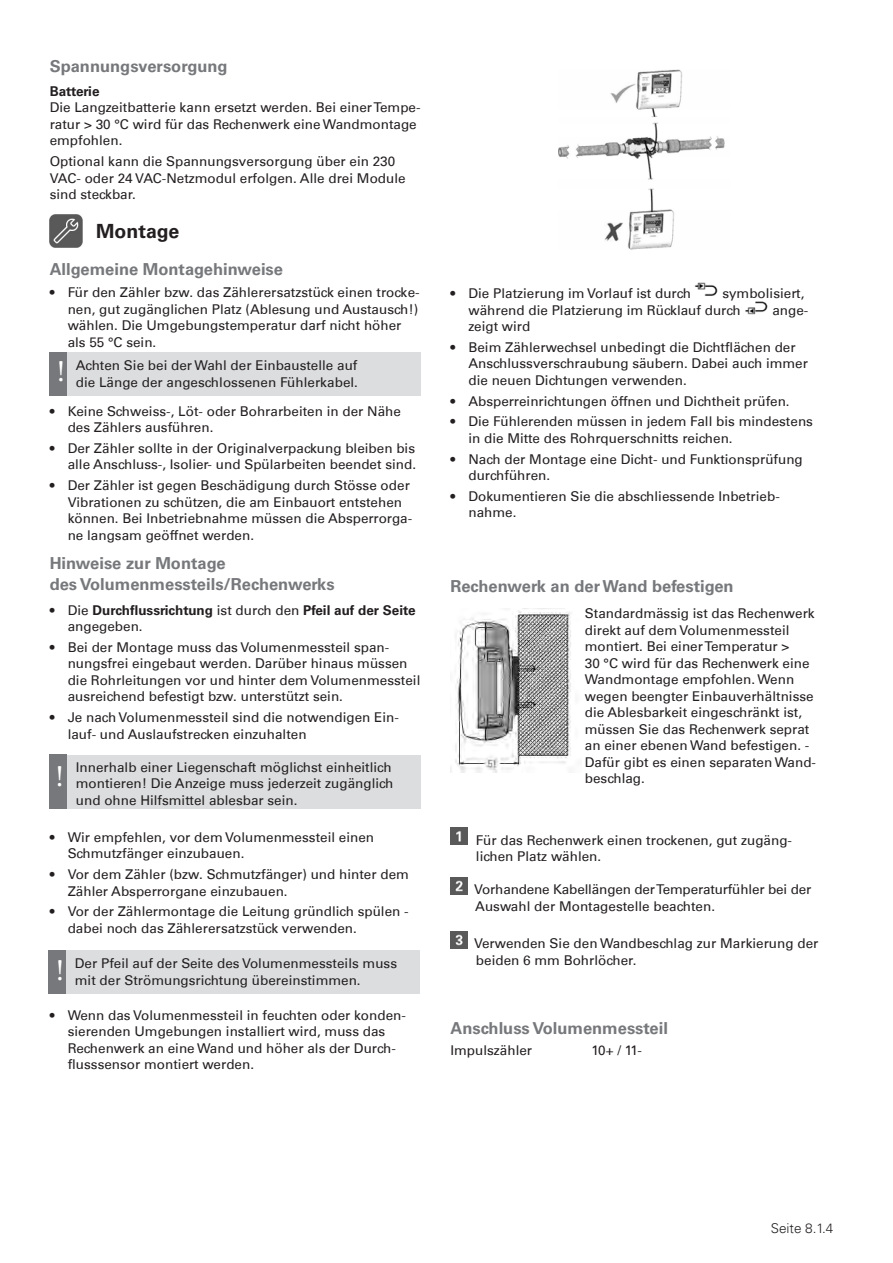
<style>
.page{position:relative;width:893px;height:1263px;background:#fff}
.page>*{position:absolute;margin:0;border:0;box-sizing:border-box;transform-origin:0 0}
.t1{font:700 19.5px "Univers LT Std";color:#231f20}
.t2{font:700 16.5px "Univers LT Std";color:#76787b}
.t3{font:13.5px/16.5px "Univers 55 Roman";color:#231f20}
.t4{font:700 13.5px/16.5px "Univers LT Std";color:#231f20}
.t5{font:300 13.5px "Univers LT Pro 45";color:#231f20}
.s1{font-family:"Univers 55 Roman";font-weight:400}
</style>
<div class="page">
<div style="left:67px;top:755px;width:354px;height:54px;background:#dcdddf"></div>
<div style="left:50px;top:755px;width:17px;height:54px;background:#76787b"></div>
<img style="left:558px;top:69px;width:167px;height:181px">
<img style="left:695px;top:282px;width:23px;height:14px">
<img style="left:745px;top:301px;width:23px;height:14px">
<img style="left:450px;top:608px;width:121px;height:165px">
<img style="left:450px;top:828px;width:17px;height:17px">
<img style="left:450px;top:877px;width:17px;height:17px">
<img style="left:450px;top:931px;width:17px;height:17px">
<img style="left:50px;top:214px;width:33px;height:33px">
<div style="left:67px;top:352px;width:354px;height:44px;background:#dcdddf"></div>
<div style="left:50px;top:352px;width:17px;height:44px;background:#76787b"></div>
<div style="left:66px;top:950px;width:354px;height:43px;background:#dcdddf"></div>
<div style="left:49px;top:950px;width:17px;height:43px;background:#76787b"></div>
<p class="t2" style="left:50px;top:56px;width:180px">Spannungsversorgung</p>
<p class="t4" style="left:50px;top:83px;width:51px">Batterie</p>
<p class="t3" style="left:50px;top:99px;width:372px">Die Langzeitbatterie kann ersetzt werden. Bei einer Tempe&shy;ratur &gt; 30 °C wird für das Rechenwerk eine Wandmontage empfohlen.</p>
<p class="t3" style="left:50px;top:153px;width:358px">Optional kann die Spannungsversorgung über ein 230<br>VAC- oder 24 VAC-Netzmodul erfolgen. Alle drei Module sind steckbar.</p>
<p class="t1" style="left:96px;top:220px;width:85px">Montage</p>
<p class="t2" style="left:50px;top:259px;width:235px">Allgemeine Montagehinweise</p>
<p class="t3" style="left:68px;top:284px;width:353px;text-indent:-18px">• Für den Zähler bzw. das Zählerersatzstück einen trocke&shy;nen, gut zugänglichen Platz (Ablesung und Austausch!) wählen. Die Umgebungstemperatur darf nicht höher als 55 °C sein.</p>
<p class="t3" style="left:76px;top:357px;width:283px">Achten Sie bei der Wahl der Einbaustelle auf</p>
<p class="t3" style="left:76px;top:374px;width:284px">die Länge der angeschlossenen Fühlerkabel.</p>
<p class="t3" style="left:68px;top:403px;width:335px;text-indent:-18px">• Keine Schweiss-, Löt- oder Bohrarbeiten in der Nähe des Zählers ausführen.</p>
<p class="t3" style="left:50px;top:440px;width:368px;text-align:right">• Der Zähler sollte in der Originalverpackung bleiben bis alle Anschluss-, Isolier- und Spülarbeiten beendet sind.</p>
<p class="t3" style="left:68px;top:477px;width:346px;text-indent:-18px">• Der Zähler ist gegen Beschädigung durch Stösse oder Vibrationen zu schützen, die am Einbauort entstehen können. Bei Inbetriebnahme müssen die Absperrorga&shy;ne langsam geöffnet werden.</p>
<p class="t2" style="left:50px;top:554px;width:177px">Hinweise zur Montage</p>
<p class="t2" style="left:50px;top:575px;width:287px">des Volumenmessteils/Rechenwerks</p>
<p class="t4" style="left:68px;top:602px;width:350px;text-indent:-18px"><span class="s1">• Die</span> Durchflussrichtung <span class="s1">ist durch den</span> Pfeil auf der Seite <span class="s1">angegeben.</span></p>
<p class="t3" style="left:68px;top:639px;width:354px;text-indent:-18px">• Bei der Montage muss das Volumenmessteil span&shy;nungsfrei eingebaut werden. Darüber hinaus müssen die Rohrleitungen vor und hinter dem Volumenmessteil ausreichend befestigt bzw. unterstützt sein.</p>
<p class="t3" style="left:68px;top:709px;width:333px;text-indent:-18px">• Je nach Volumenmessteil sind die notwendigen Ein&shy;lauf- und Auslaufstrecken einzuhalten</p>
<p class="t3" style="left:76px;top:759px;width:319px">Innerhalb einer Liegenschaft möglichst einheitlich montieren! Die Anzeige muss jederzeit zugänglich und ohne Hilfsmittel ablesbar sein.</p>
<p class="t3" style="left:68px;top:829px;width:308px;text-indent:-18px">• Wir empfehlen, vor dem Volumenmessteil einen<br>Schmutzfänger einzubauen.</p>
<p class="t3" style="left:68px;top:866px;width:343px;text-indent:-18px">• Vor dem Zähler (bzw. Schmutzfänger) und hinter dem<br>Zähler Absperrorgane einzubauen.</p>
<p class="t3" style="left:68px;top:903px;width:342px;text-indent:-18px">• Vor der Zählermontage die Leitung gründlich spülen - dabei noch das Zählerersatzstück verwenden.</p>
<p class="t3" style="left:75px;top:955px;width:324px">Der Pfeil auf der Seite des Volumenmessteils muss</p>
<p class="t3" style="left:75px;top:971px;width:287px">mit der Strömungsrichtung übereinstimmen.</p>
<p class="t3" style="left:68px;top:1007px;width:340px;text-indent:-18px">• Wenn das Volumenmessteil in feuchten oder konden&shy;sierenden Umgebungen installiert wird, muss das Rechenwerk an eine Wand und höher als der Durch&shy;flusssensor montiert werden.</p>
<p class="t3" style="left:450px;top:285px;width:242px">• Die Platzierung im Vorlauf ist durch</p>
<p class="t3" style="left:468px;top:285px;width:338px;text-indent:254px">symbolisiert, während die Platzierung im Rücklauf durch</p>
<p class="t3" style="left:772px;top:302px;width:38px">ange-</p>
<p class="t3" style="left:468px;top:318px;width:63px">zeigt wird</p>
<p class="t3" style="left:468px;top:339px;width:341px;text-indent:-18px">• Beim Zählerwechsel unbedingt die Dichtflächen der<br>Anschlussverschraubung säubern. Dabei auch immer die neuen Dichtungen verwenden.</p>
<p class="t3" style="left:450px;top:393px;width:341px">• Absperreinrichtungen öffnen und Dichtheit prüfen.</p>
<p class="t3" style="left:468px;top:413px;width:346px;text-indent:-18px">• Die Fühlerenden müssen in jedem Fall bis mindestens in die Mitte des Rohrquerschnitts reichen.</p>
<p class="t3" style="left:468px;top:451px;width:336px;text-indent:-18px">• Nach der Montage eine Dicht- und Funktionsprüfung durchführen.</p>
<p class="t3" style="left:468px;top:488px;width:313px;text-indent:-18px">• Dokumentieren Sie die abschliessende Inbetrieb&shy;nahme.</p>
<p class="t2" style="left:450px;top:577px;width:285px">Rechenwerk an der Wand befestigen</p>
<p class="t3" style="left:585px;top:605px;width:233px">Standardmässig ist das Rechenwerk direkt auf dem Volumenmessteil montiert. Bei einer Temperatur &gt;<br>30 °C wird für das Rechenwerk eine<br>Wandmontage empfohlen. Wenn wegen beengter Einbauverhältnisse die Ablesbarkeit eingeschränkt ist, müssen Sie das Rechenwerk seprat an einer ebenen Wand befestigen. -<br>Dafür gibt es einen separaten Wand&shy;beschlag.</p>
<p class="t3" style="left:476px;top:832px;width:318px">Für das Rechenwerk einen trockenen, gut zugäng&shy;lichen Platz wählen.</p>
<p class="t3" style="left:474px;top:881px;width:339px">Vorhandene Kabellängen der Temperaturfühler bei der<br>Auswahl der Montagestelle beachten.</p>
<p class="t3" style="left:474px;top:935px;width:346px">Verwenden Sie den Wandbeschlag zur Markierung der beiden 6 mm Bohrlöcher.</p>
<p class="t2" style="left:450px;top:1019px;width:219px">Anschluss Volumenmessteil</p>
<p class="t3" style="left:450px;top:1042px;width:83px">Impulszähler</p>
<p class="t3" style="left:591px;top:1042px;width:52px">10+ / 11-</p>
<p class="t5" style="left:771px;top:1220px;width:64px">Seite 8.1.4</p>
</div>
